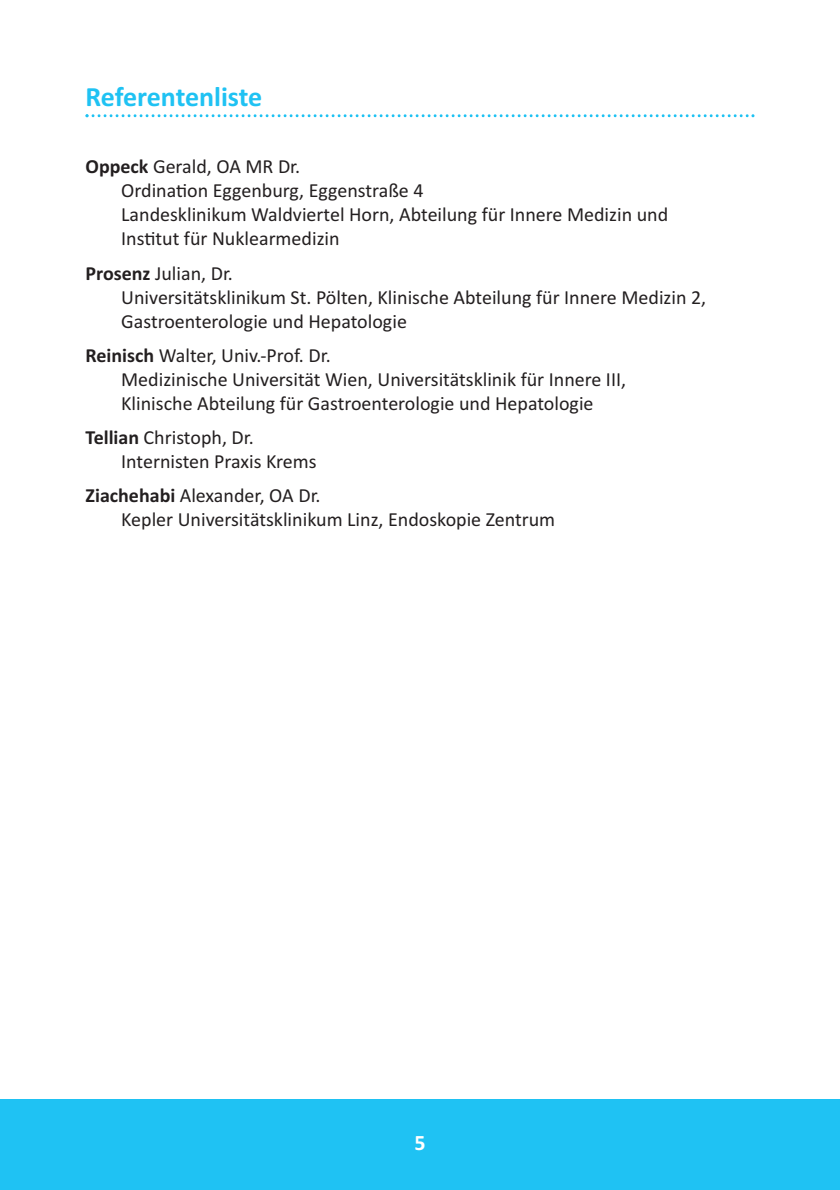
<style>
.page{position:relative;width:840px;height:1190px;background:#fff}
.page>*{position:absolute;margin:0;border:0;box-sizing:border-box;transform-origin:0 0}
.t1{font:700 28px "Calibri";letter-spacing:-.01em;color:#1fc2f3}
.t2{font:700 22px "Calibri";color:#fff}
.t3{font:20px/24px "Calibri";color:#231f20}
.s1{font-weight:700}
</style>
<div class="page">
<div style="left:0;top:1100px;width:840px;height:90px;background:#1fc2f3"></div>
<svg style="left:86px;top:114px;width:668px;height:3px"></svg>
<h1 class="t1" style="left:86px;top:87px;width:178px">Referentenliste</h1>
<p class="t3" style="left:121px;top:156px;width:548px;text-indent:-36px"><span class="s1">Oppeck</span> Gerald, OA MR Dr.<br>Ordination Eggenburg, Eggenstraße 4<br>Landesklinikum Waldviertel Horn, Abteilung für Innere Medizin und Institut für Nuklearmedizin</p>
<p class="t3" style="left:121px;top:263px;width:587px;text-indent:-36px"><span class="s1">Prosenz</span> Julian, Dr.<br>Universitätsklinikum St. Pölten, Klinische Abteilung für Innere Medizin 2,<br>Gastroenterologie und Hepatologie</p>
<p class="t3" style="left:121px;top:345px;width:506px;text-indent:-36px"><span class="s1">Reinisch</span> Walter, Univ.-Prof. Dr.<br>Medizinische Universität Wien, Universitätsklinik für Innere III,<br>Klinische Abteilung für Gastroenterologie und Hepatologie</p>
<p class="t3" style="left:121px;top:427px;width:197px;text-indent:-36px"><span class="s1">Tellian</span> Christoph, Dr.<br>Internisten Praxis Krems</p>
<p class="t3" style="left:121px;top:485px;width:436px;text-indent:-36px"><span class="s1">Ziachehabi</span> Alexander, OA Dr.<br>Kepler Universitätsklinikum Linz, Endoskopie Zentrum</p>
<p class="t2" style="left:414px;top:1135px;width:13px">5</p>
</div>
